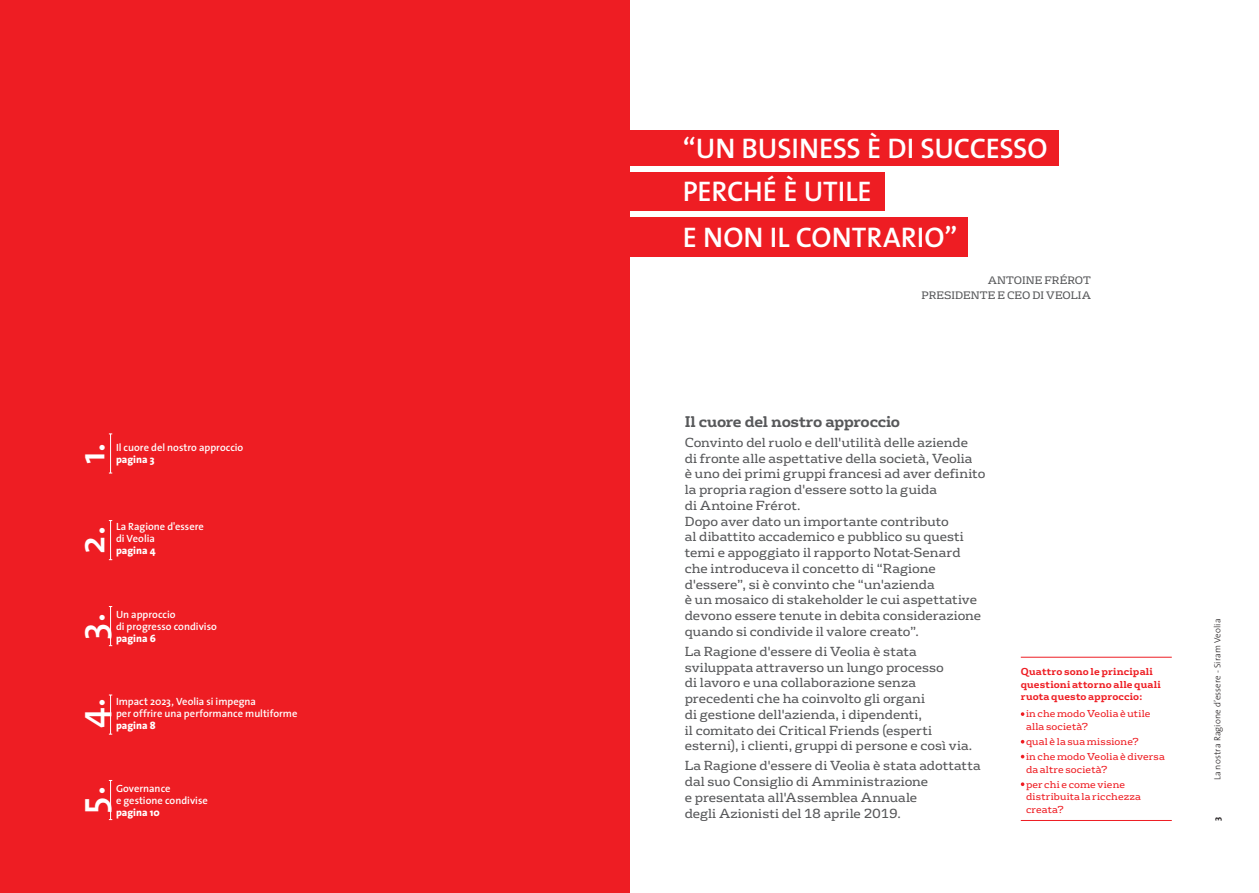
<style>
.page{position:relative;width:1259px;height:893px;background:#fff}
.page>*{position:absolute;margin:0;border:0;box-sizing:border-box;transform-origin:0 0}
.t1{font:600 37.35px "The Sans";color:#fff}
.t2{font:600 28.5px "The Sans";color:#fff}
.t3{font:700 15px "FS Rufus";letter-spacing:-.02em;color:#57585a}
.t4{font:12.75px/15.8px "FS Rufus";color:#57585a}
.t5{font:600 10.5px/12px "The Sans";color:#fff}
.t6{font:800 10.5px "The Sans";letter-spacing:.005em;color:#fff}
.t7{font:10.5px/15px "FS Rufus";letter-spacing:.005em;color:#57585a;text-align:right}
.t8{font:9.75px/12.8px "FS Rufus";letter-spacing:.015em;color:#ee1d23}
.t9{font:700 9.75px/12.8px "FS Rufus";letter-spacing:.015em;color:#ee1d23}
.t10{font:300 9px "The Sans";letter-spacing:.01em;color:#231f20}
.t11{font:700 9px "The Sans";color:#231f20}
</style>
<div class="page">
<div style="left:0;top:0;width:629px;height:893px;background:#ee1d23"></div>
<svg style="left:1020px;top:712px;width:4px;height:4px"></svg>
<svg style="left:1020px;top:740px;width:4px;height:4px"></svg>
<svg style="left:1020px;top:782px;width:4px;height:4px"></svg>
<hr style="left:1020px;top:820px;width:151px;height:1px;background:#ee1d23">
<hr style="left:1020px;top:657px;width:151px;height:1px;background:#ee1d23">
<hr style="left:110px;top:780px;width:1px;height:40px;background:#fff">
<hr style="left:110px;top:695px;width:1px;height:39px;background:#fff">
<hr style="left:110px;top:606px;width:1px;height:40px;background:#fff">
<hr style="left:110px;top:521px;width:1px;height:39px;background:#fff">
<hr style="left:110px;top:434px;width:1px;height:39px;background:#fff">
<div style="left:629px;top:217px;width:338px;height:40px;background:#ee1d23"></div>
<div style="left:629px;top:173px;width:255px;height:38px;background:#ee1d23"></div>
<div style="left:629px;top:130px;width:430px;height:36px;background:#ee1d23"></div>
<p class="t5" style="left:116px;top:441px;width:129px">Il cuore del nostro approccio</p>
<h1 class="t1" style="left:61px;top:464px;width:23px;rotate:-90deg">1.</h1>
<p class="t6" style="left:116px;top:451px;width:40px">pagina 3</p>
<h1 class="t1" style="left:61px;top:554px;width:29px;rotate:-90deg">2.</h1>
<p class="t5" style="left:116px;top:521px;width:89px">La Ragione d'essere di Veolia</p>
<p class="t6" style="left:116px;top:542px;width:41px">pagina 4</p>
<p class="t5" style="left:116px;top:608px;width:102px">Un approccio<br>di progresso condiviso</p>
<h1 class="t1" style="left:61px;top:640px;width:28px;rotate:-90deg">3.</h1>
<p class="t6" style="left:116px;top:629px;width:41px">pagina 6</p>
<p class="t5" style="left:116px;top:695px;width:183px">Impact 2023, Veolia si impegna<br>per offrire una performance multiforme</p>
<h1 class="t1" style="left:61px;top:728px;width:32px;rotate:-90deg">4.</h1>
<p class="t6" style="left:116px;top:717px;width:41px">pagina 8</p>
<p class="t5" style="left:116px;top:782px;width:93px">Governance<br>e gestione condivise</p>
<h1 class="t1" style="left:61px;top:814px;width:29px;rotate:-90deg">5.</h1>
<p class="t6" style="left:116px;top:803px;width:45px">pagina 10</p>
<h2 class="t2" style="left:683px;top:124px;width:366px">“UN BUSINESS È DI SUCCESSO</h2>
<h2 class="t2" style="left:683px;top:168px;width:190px">PERCHÉ È UTILE</h2>
<h2 class="t2" style="left:683px;top:213px;width:276px">E NON IL CONTRARIO”</h2>
<p class="t7" style="left:921px;top:272px;width:171px">ANTOINE FRÉROT<br>PRESIDENTE E CEO DI VEOLIA</p>
<p class="t3" style="left:685px;top:408px;width:217px">Il cuore del nostro approccio</p>
<p class="t4" style="left:685px;top:434px;width:302px">Convinto del ruolo e dell'utilità delle aziende<br>di fronte alle aspettative della società, Veolia<br>è uno dei primi gruppi francesi ad aver definito la propria ragion d'essere sotto la guida<br>di Antoine Frérot.<br>Dopo aver dato un importante contributo<br>al dibattito accademico e pubblico su questi temi e appoggiato il rapporto Notat-Senard che introduceva il concetto di “Ragione d'essere”, si è convinto che “un'azienda<br>è un mosaico di stakeholder le cui aspettative devono essere tenute in debita considerazione quando si condivide il valore creato”.</p>
<p class="t4" style="left:685px;top:643px;width:289px">La Ragione d'essere di Veolia è stata sviluppata attraverso un lungo processo<br>di lavoro e una collaborazione senza precedenti che ha coinvolto gli organi<br>di gestione dell'azienda, i dipendenti,<br>il comitato dei Critical Friends (esperti esterni), i clienti, gruppi di persone e così via.</p>
<p class="t4" style="left:685px;top:757px;width:297px">La Ragione d'essere di Veolia è stata adottatta dal suo Consiglio di Amministrazione<br>e presentata all'Assemblea Annuale<br>degli Azionisti del 18 aprile 2019.</p>
<p class="t9" style="left:1020px;top:664px;width:142px">Quattro sono le principali questioni attorno alle quali ruota questo approccio:</p>
<p class="t8" style="left:1026px;top:707px;width:126px">in che modo Veolia è utile alla società?</p>
<p class="t8" style="left:1026px;top:734px;width:140px;line-height:14.9px">qual è la sua missione?<br>in che modo Veolia è diversa</p>
<p class="t8" style="left:1026px;top:761px;width:101px;line-height:14.9px">da altre società? per chi e come viene</p>
<p class="t8" style="left:1026px;top:790px;width:116px">distribuita la ricchezza creata?</p>
<p class="t10" style="left:1209px;top:780px;width:163px;rotate:-90deg">La nostra Ragione d’essere - Siram Veolia</p>
<p class="t11" style="left:1209px;top:821px;width:6px;rotate:-90deg">3</p>
</div>
